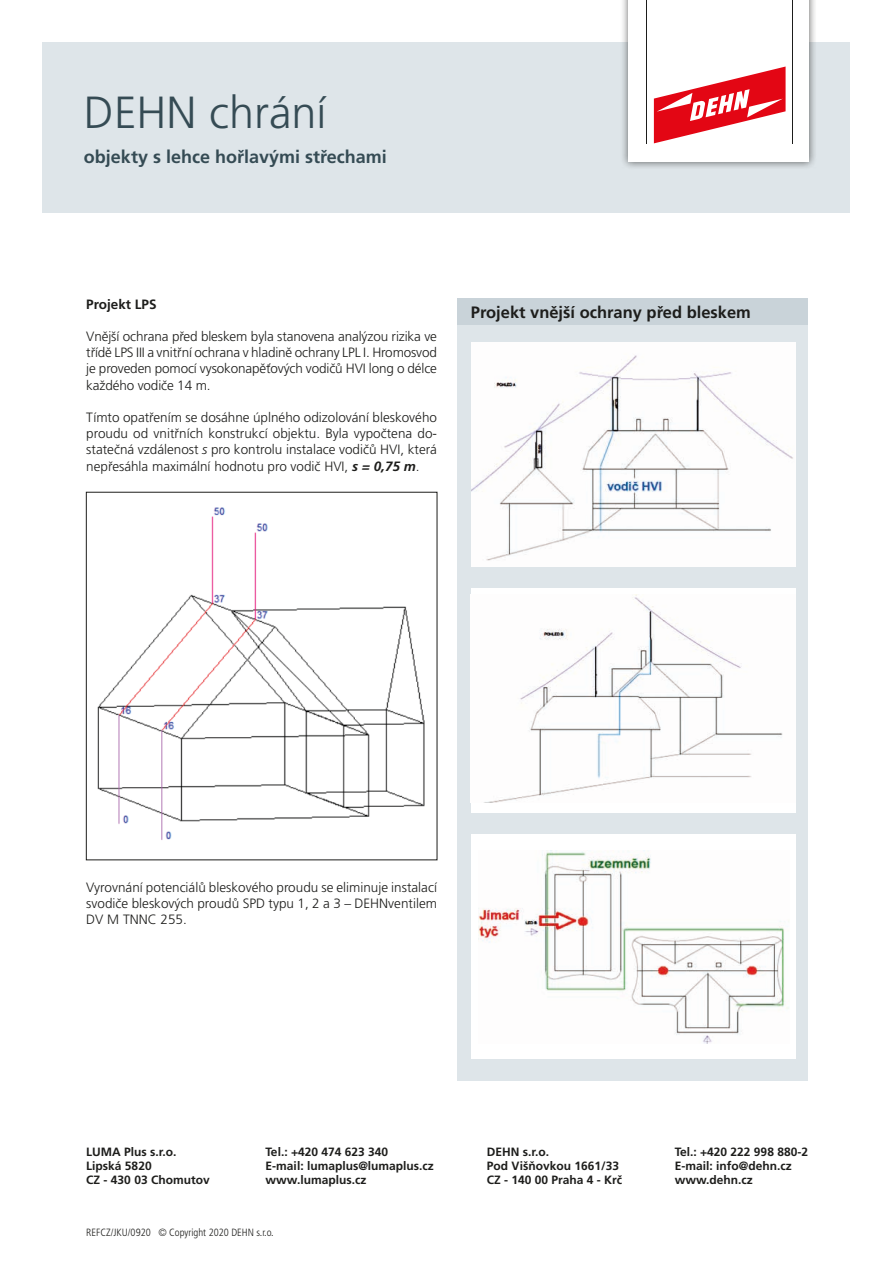
<style>
.page{position:relative;width:893px;height:1263px;background:#fff}
.page>*{position:absolute;margin:0;border:0;box-sizing:border-box;transform-origin:0 0}
.t1{font:300 45px "Frutiger CE";color:#354b54}
.t2{font:700 18px "Frutiger CE";color:#354b54}
.t3{font:700 16.5px "Frutiger CE";color:#1d1d1b}
.t4{font:300 13.5px/16.2px "Frutiger CE";color:#1d1d1b;text-align:justify}
.t5{font:700 13.5px "Frutiger CE";color:#1d1d1b}
.t6{font:700 12px/14.4px "Frutiger CE";color:#1d1d1b}
.t7{font:300 condensed 10.5px "Frutiger CE";color:#1d1d1b}
.s1{font-style:italic}
.s2{font-weight:700;font-style:italic}
</style>
<div class="page">
<div style="left:43px;top:43px;width:807px;height:170px;background:#dee5e9"></div>
<div style="left:620px;top:0;width:197px;height:170px;background:#1d1d1b;opacity:.65"></div>
<div style="left:628px;top:0;width:181px;height:162px;background:#fff"></div>
<svg style="left:654px;top:67px;width:132px;height:76px"></svg>
<hr style="left:646px;top:0;width:1px;height:143px;background:#1d1d1b">
<hr style="left:792px;top:0;width:1px;height:143px;background:#1d1d1b">
<div style="left:458px;top:298px;width:350px;height:26px;background:#c9d3d9"></div>
<div style="left:458px;top:325px;width:350px;height:755px;background:#dee5e9"></div>
<img style="left:471px;top:342px;width:324px;height:225px">
<div style="left:471px;top:588px;width:324px;height:224px;background:#fff"></div>
<img style="left:484px;top:595px;width:299px;height:208px">
<div style="left:471px;top:834px;width:324px;height:224px;background:#fff"></div>
<img style="left:478px;top:851px;width:311px;height:192px">
<img style="left:97px;top:507px;width:328px;height:333px">
<h1 class="t1" style="left:84px;top:86px;width:244px">DEHN chrání</h1>
<h2 class="t2" style="left:84px;top:145px;width:304px">objekty s lehce hořlavými střechami</h2>
<p class="t5" style="left:86px;top:296px;width:72px">Projekt LPS</p>
<p class="t4" style="left:86px;top:328px;width:352px">Vnější ochrana před bleskem byla stanovena analýzou rizika ve třídě LPS III a vnitřní ochrana v hladině ochrany LPL I. Hromosvod je proveden pomocí vysokonapěťových vodičů HVI long o délce každého vodiče 14 m.</p>
<p class="t4" style="left:86px;top:409px;width:352px">Tímto opatřením se dosáhne úplného odizolování bleskového proudu od vnitřních konstrukcí objektu. Byla vypočtena do&shy;statečná vzdálenost <span class="s1">s</span> pro kontrolu instalace vodičů HVI, která nepřesáhla maximální hodnotu pro vodič HVI, <span class="s2">s = 0,75 m</span>.</p>
<p class="t3" style="left:471px;top:302px;width:281px">Projekt vnější ochrany před bleskem</p>
<p class="t4" style="left:86px;top:879px;width:352px">Vyrovnání potenciálů bleskového proudu se eliminuje instalací svodiče bleskových proudů SPD typu 1, 2 a 3 – DEHNventilem DV M TNNC 255.</p>
<p class="t6" style="left:86px;top:1144px;width:125px">LUMA Plus s.r.o.<br>Lipská 5820<br>CZ - 430 03 Chomutov</p>
<p class="t6" style="left:266px;top:1144px;width:170px">Tel.: +420 474 623 340<br>E-mail: lumaplus@lumaplus.cz www.lumaplus.cz</p>
<p class="t6" style="left:487px;top:1144px;width:137px">DEHN s.r.o.<br>Pod Višňovkou 1661/33<br>CZ - 140 00 Praha 4 - Krč</p>
<p class="t7" style="left:86px;top:1226px;width:189px">REFCZ/JKU/0920 © Copyright 2020 DEHN s.r.o.</p>
<p class="t6" style="left:675px;top:1144px;width:135px">Tel.: +420 222 998 880-2<br>E-mail: info@dehn.cz www.dehn.cz</p>
</div>
